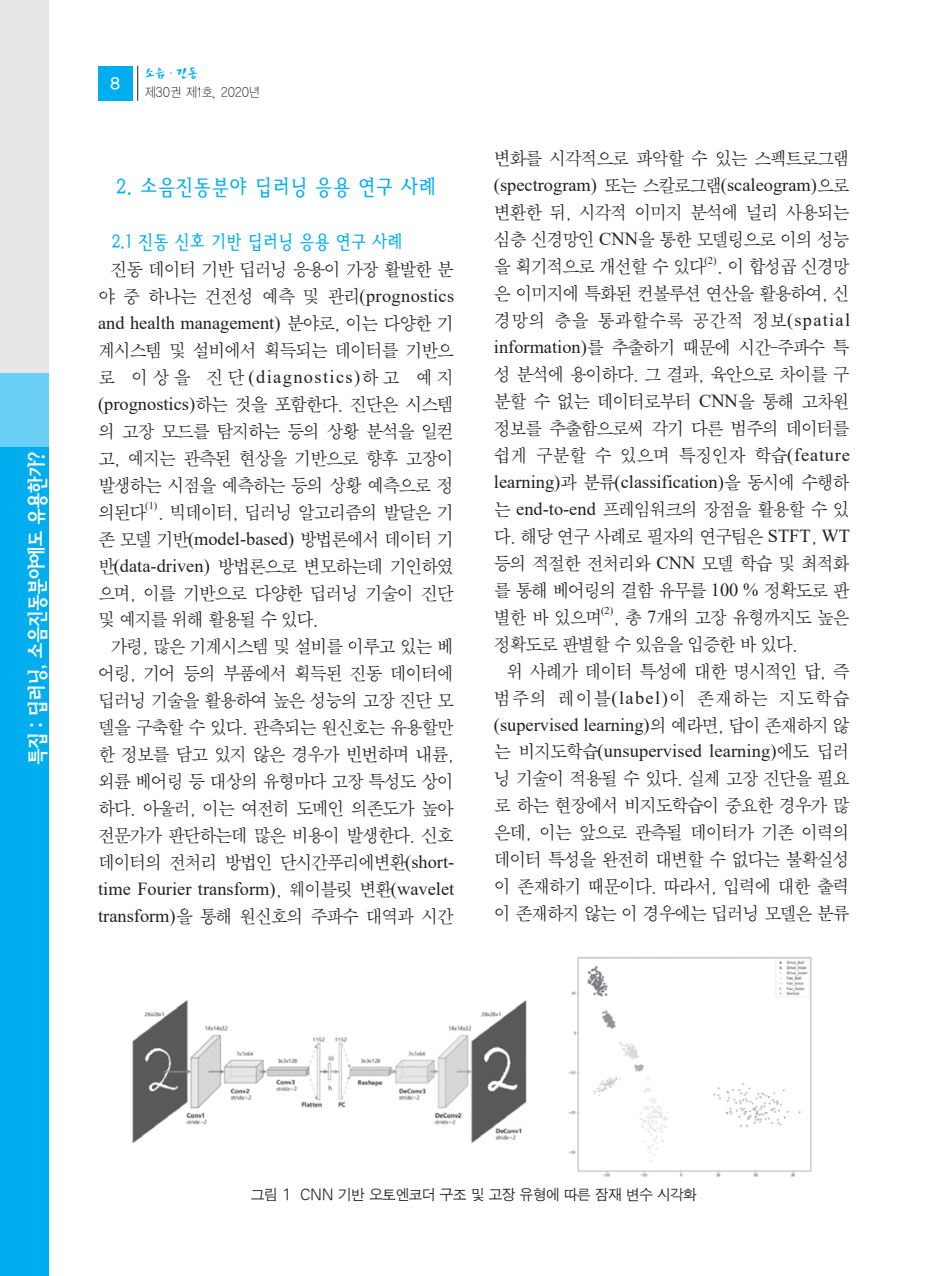
<style>
.page{position:relative;width:932px;height:1276px;background:#fff}
.page>*{position:absolute;margin:0;border:0;box-sizing:border-box;transform-origin:0 0}
.t1{font:21.88px "Bird L";letter-spacing:-.09em;color:#00aeef;scale:.9 1}
.t2{font:21px "Bird M";letter-spacing:-.155em;color:#fff;scale:.9 1}
.t3{font:19.25px "Bird L";letter-spacing:-.115em;color:#00aeef;scale:.9 1}
.t4{font:18.38px/26.9px "SM Amu";letter-spacing:-.1em;color:#231f20;text-align:justify;scale:.95 1}
.t5{font:18.38px "Times New Roman";color:#231f20}
.t6{font:18.38px "SM Amu";letter-spacing:.025em;color:#231f20;scale:.95 1}
.t7{font:15.75px "YGO13";color:#fff}
.t8{font:14.88px "SM Ago J";letter-spacing:-.065em;color:#231f20;scale:.95 1}
.t9{font:13.12px/18.9px "YGO11";letter-spacing:-.05em;color:#231f20;scale:.9 1}
.t10{font:10.5px "Times New Roman";color:#231f20}
.s1{font-family:"San Da B";color:#00aeef}
.s2{font-family:"Times New Roman"}
.s3{font-family:"SM Amu"}
</style>
<div class="page">
<div style="left:0;top:0;width:48px;height:373px;background:#e6e7e9"></div>
<div style="left:0;top:373px;width:48px;height:74px;background:#6bcff6"></div>
<div style="left:0;top:447px;width:48px;height:828px;background:#00aeef"></div>
<div style="left:98px;top:66px;width:35px;height:35px;background:#00aeef"></div>
<hr style="left:137px;top:66px;width:1px;height:35px;background:#231f20">
<img style="left:132px;top:957px;width:680px;height:220px">
<p class="t2" style="left:28px;top:766px;width:352px;rotate:-90deg">특집 : 딥러닝, 소음진동분야에도 유용한가?</p>
<p class="t7" style="left:110px;top:76px;width:12px">8</p>
<p class="t9" style="left:145px;top:65px;width:130px"><span class="s1">소음·진동<br></span>제30권 제1호, 2020년</p>
<p class="t1" style="left:115px;top:178px;width:360px">2. 소음진동분야 딥러닝 응용 연구 사례</p>
<p class="t3" style="left:111px;top:233px;width:327px">2.1 진동 신호 기반 딥러닝 응용 연구 사례</p>
<p class="t4" style="left:98px;top:257px;width:376px;text-indent:12px">진동 데이터 기반 딥러닝 응용이 가장 활발한 분 야 중 하나는 건전성 예측 및 관리<span class="s2">(prognostics and health management)</span> 분야로, 이는 다양한 기 계시스템 및 설비에서 획득되는 데이터를 기반으 로 이상을 진단 <span class="s2">(diagnostics)</span>하고 예지 <span class="s2">(prognostics)</span>하는 것을 포함한다. 진단은 시스템 의 고장 모드를 탐지하는 등의 상황 분석을 일컫 고, 예지는 관측된 현상을 기반으로 향후 고장이 발생하는 시점을 예측하는 등의 상황 예측으로 정 의된다</p>
<p class="t10" style="left:145px;top:498px;width:14px">(1)</p>
<p class="t4" style="left:157px;top:499px;width:314px">. 빅데이터, 딥러닝 알고리즘의 발달은 기</p>
<p class="t4" style="left:98px;top:526px;width:376px">존 모델 기반<span class="s2">(model-based)</span> 방법론에서 데이터 기</p>
<p class="t4" style="left:98px;top:553px;width:376px">반<span class="s2">(data-driven)</span> 방법론으로 변모하는데 기인하였</p>
<p class="t4" style="left:98px;top:580px;width:376px">으며, 이를 기반으로 다양한 딥러닝 기술이 진단</p>
<p class="t4" style="left:98px;top:607px;width:234px">및 예지를 위해 활용될 수 있다.</p>
<p class="t4" style="left:111px;top:634px;width:363px">가령, 많은 기계시스템 및 설비를 이루고 있는 베</p>
<p class="t4" style="left:98px;top:661px;width:376px">어링, 기어 등의 부품에서 획득된 진동 데이터에</p>
<p class="t4" style="left:98px;top:688px;width:376px">딥러닝 기술을 활용하여 높은 성능의 고장 진단 모</p>
<p class="t4" style="left:98px;top:715px;width:376px">델을 구축할 수 있다. 관측되는 원신호는 유용할만</p>
<p class="t4" style="left:98px;top:742px;width:376px">한 정보를 담고 있지 않은 경우가 빈번하며 내륜,</p>
<p class="t4" style="left:98px;top:769px;width:376px">외륜 베어링 등 대상의 유형마다 고장 특성도 상이</p>
<p class="t4" style="left:98px;top:796px;width:376px">하다. 아울러, 이는 여전히 도메인 의존도가 높아</p>
<p class="t4" style="left:98px;top:823px;width:376px">전문가가 판단하는데 많은 비용이 발생한다. 신호</p>
<p class="t4" style="left:98px;top:850px;width:376px">데이터의 전처리 방법인 단시간푸리에변환<span class="s2">(short-</span></p>
<p class="t5" style="left:98px;top:876px;width:357px">time Fourier transform)<span class="s3">, 웨이블릿 변환</span>(wavelet</p>
<p class="t4" style="left:98px;top:904px;width:376px"><span class="s2">transform)</span>을 통해 원신호의 주파수 대역과 시간</p>
<p class="t4" style="left:494px;top:146px;width:376px">변화를 시각적으로 파악할 수 있는 스펙트로그램 <span class="s2">(spectrogram)</span> 또는 스칼로그램<span class="s2">(scaleogram)</span>으로 변환한 뒤, 시각적 이미지 분석에 널리 사용되는 심층 신경망인 <span class="s2">CNN</span>을 통한 모델링으로 이의 성능 을 획기적으로 개선할 수 있다</p>
<p class="t10" style="left:704px;top:252px;width:14px">(2)</p>
<p class="t4" style="left:494px;top:254px;width:376px;text-indent:223px">. 이 합성곱 신경망 은 이미지에 특화된 컨볼루션 연산을 활용하여, 신 경망의 층을 통과할수록 공간적 정보<span class="s2">(spatial information)</span>를 추출하기 때문에 시간-주파수 특 성 분석에 용이하다. 그 결과, 육안으로 차이를 구 분할 수 없는 데이터로부터 <span class="s2">CNN</span>을 통해 고차원 정보를 추출함으로써 각기 다른 범주의 데이터를 쉽게 구분할 수 있으며 특징인자 학습<span class="s2">(feature learning)</span>과 분류<span class="s2">(classification)</span>을 동시에 수행하 는 <span class="s2">end-to-end</span> 프레임워크의 장점을 활용할 수 있 다. 해당 연구 사례로 필자의 연구팀은 <span class="s2">STFT</span>, <span class="s2">WT </span>등의 적절한 전처리와 <span class="s2">CNN</span> 모델 학습 및 최적화 를 통해 베어링의 결함 유무를 <span class="s2">100 %</span> 정확도로 판 별한 바 있으며</p>
<p class="t10" style="left:601px;top:603px;width:14px">(2)</p>
<p class="t4" style="left:613px;top:604px;width:251px">, 총 <span class="s2">7</span>개의 고장 유형까지도 높은</p>
<p class="t4" style="left:494px;top:631px;width:322px">정확도로 판별할 수 있음을 입증한 바 있다.</p>
<p class="t4" style="left:506px;top:658px;width:363px">위 사례가 데이터 특성에 대한 명시적인 답, 즉</p>
<p class="t6" style="left:494px;top:689px;width:376px">범주의 레이블<span class="s2">(label)</span>이 존재하는 지도학습</p>
<p class="t5" style="left:494px;top:711px;width:357px">(supervised learning)<span class="s3">의 예라면, 답이 존재하지 않</span></p>
<p class="t5" style="left:494px;top:738px;width:357px"><span class="s3">는 비지도학습</span>(unsupervised learning)<span class="s3">에도 딥러</span></p>
<p class="t4" style="left:494px;top:766px;width:376px">닝 기술이 적용될 수 있다. 실제 고장 진단을 필요</p>
<p class="t4" style="left:494px;top:793px;width:376px">로 하는 현장에서 비지도학습이 중요한 경우가 많</p>
<p class="t4" style="left:494px;top:820px;width:376px">은데, 이는 앞으로 관측될 데이터가 기존 이력의</p>
<p class="t4" style="left:494px;top:847px;width:376px">데이터 특성을 완전히 대변할 수 없다는 불확실성</p>
<p class="t4" style="left:494px;top:874px;width:376px">이 존재하기 때문이다. 따라서, 입력에 대한 출력</p>
<p class="t4" style="left:494px;top:901px;width:376px">이 존재하지 않는 이 경우에는 딥러닝 모델은 분류</p>
<p class="t8" style="left:251px;top:1187px;width:471px">그림 1 CNN 기반 오토엔코더 구조 및 고장 유형에 따른 잠재 변수 시각화</p>
</div>
